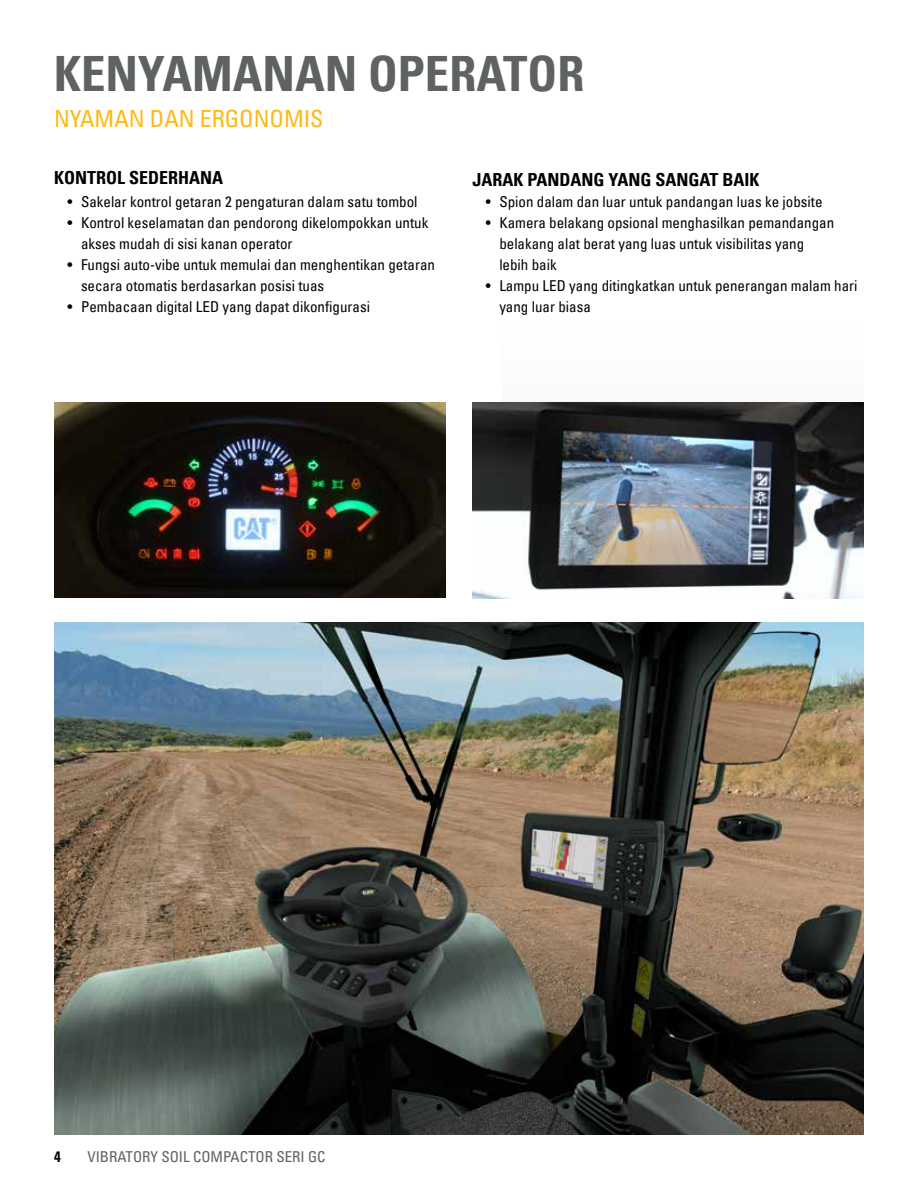
<style>
.page{position:relative;width:918px;height:1188px;background:#fff}
.page>*{position:absolute;margin:0;border:0;box-sizing:border-box;transform-origin:0 0}
.t1{font:700 condensed 48.75px "Univers LT";color:#5e6263}
.t2{font:condensed 23.7px "Univers LT";color:#fdba12}
.t3{font:700 condensed 18px "Univers LT";color:#000}
.t4{font:condensed 15px/21px "Univers LT";color:#000}
.t5{font:condensed 15px "Univers LT";color:#5e6263}
.t6{font:700 condensed 15px "Univers LT";color:#000}
</style>
<div class="page">
<img style="left:54px;top:402px;width:392px;height:196px">
<img style="left:472px;top:402px;width:392px;height:196px">
<img style="left:54px;top:622px;width:810px;height:512px">
<h1 class="t1" style="left:54px;top:44px;width:532px">KENYAMANAN OPERATOR</h1>
<h2 class="t2" style="left:54px;top:103px;width:271px">NYAMAN DAN ERGONOMIS</h2>
<p class="t3" style="left:54px;top:167px;width:171px">KONTROL SEDERHANA</p>
<p class="t4" style="left:68px;top:191px;width:352px">• Sakelar kontrol getaran 2 pengaturan dalam satu tombol</p>
<p class="t4" style="left:81px;top:212px;width:349px;text-indent:-14px">• Kontrol keselamatan dan pendorong dikelompokkan untuk akses mudah di sisi kanan operator</p>
<p class="t4" style="left:81px;top:254px;width:356px;text-indent:-14px">• Fungsi auto-vibe untuk memulai dan menghentikan getaran secara otomatis berdasarkan posisi tuas</p>
<p class="t4" style="left:68px;top:296px;width:304px">• Pembacaan digital LED yang dapat dikonfigurasi</p>
<p class="t3" style="left:472px;top:168px;width:289px">JARAK PANDANG YANG SANGAT BAIK</p>
<p class="t4" style="left:486px;top:191px;width:338px">• Spion dalam dan luar untuk pandangan luas ke jobsite</p>
<p class="t4" style="left:499px;top:212px;width:336px;text-indent:-14px">• Kamera belakang opsional menghasilkan pemandangan belakang alat berat yang luas untuk visibilitas yang lebih baik</p>
<p class="t4" style="left:499px;top:275px;width:360px;text-indent:-14px">• Lampu LED yang ditingkatkan untuk penerangan malam hari yang luar biasa</p>
<p class="t6" style="left:54px;top:1147px;width:8px">4</p>
<p class="t5" style="left:87px;top:1147px;width:240px">VIBRATORY SOIL COMPACTOR SERI GC</p>
</div>
